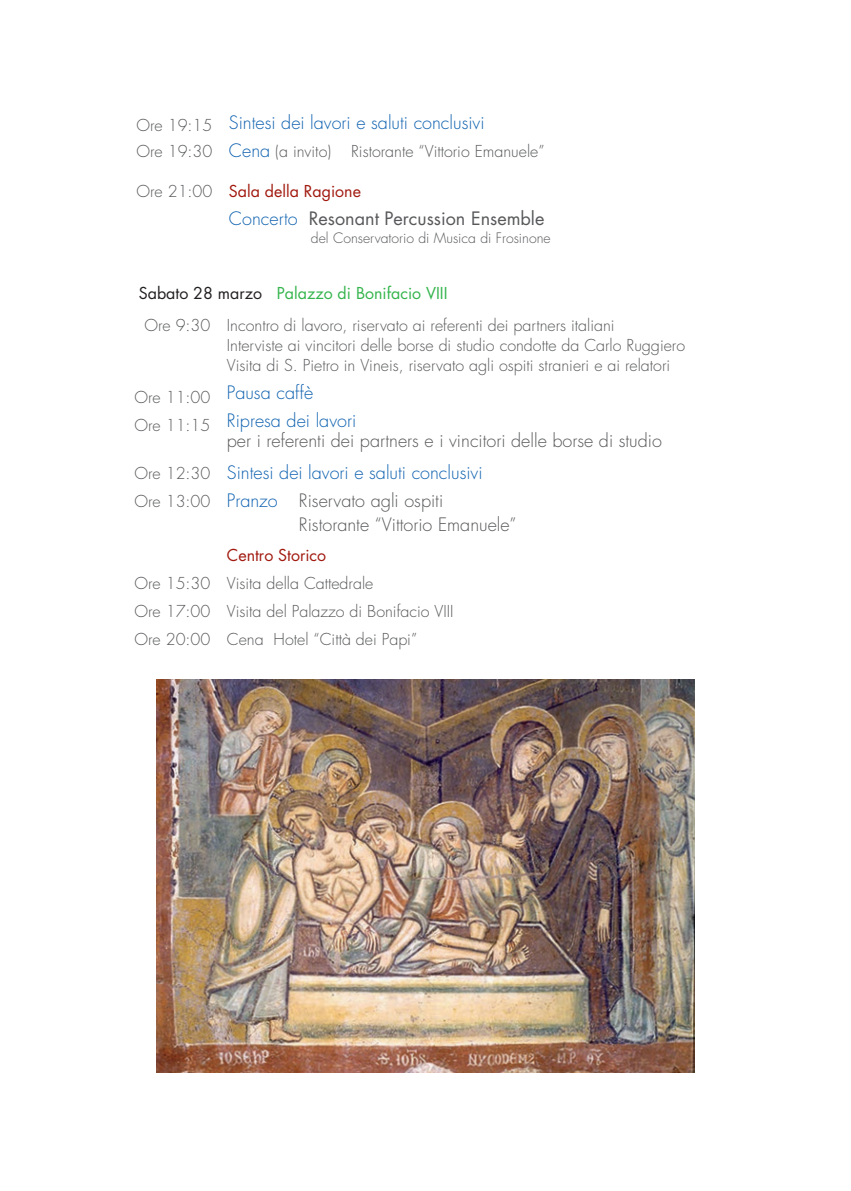
<style>
.page{position:relative;width:851px;height:1191px;background:#fff}
.page>*{position:absolute;margin:0;border:0;box-sizing:border-box;transform-origin:0 0}
.t1{font:300 18px/28px "Futura Std";color:#0f62b0}
.t2{font:300 18px "Futura Std";color:#57585a}
.t3{font:18px "Futura Std";color:#57585a}
.t4{font:300 16px/28px "Futura Std";color:#57585a}
.t5{font:16px "Futura Std";color:#a1190f}
.t6{font:300 14px "Futura Std";color:#57585a}
.s1{font-size:18px;color:#0f62b0}
.s2{font-weight:300;color:#0f62b0}
.s3{font-weight:400;color:#231f20}
.s4{font-weight:400;color:#34b44c}
.s5{color:#57585a}
</style>
<div class="page">
<img style="left:156px;top:679px;width:538px;height:393px">
<p class="t4" style="left:136px;top:113px;width:77px;line-height:26px">Ore 19:15<br>Ore 19:30</p>
<p class="t4" style="left:136px;top:178px;width:77px">Ore 21:00</p>
<p class="t1" style="left:229px;top:109px;width:257px">Sintesi dei lavori e saluti conclusivi</p>
<p class="t4" style="left:229px;top:138px;width:317px"><span class="s1">Cena</span> (a invito) Ristorante “Vittorio Emanuele”</p>
<p class="t5" style="left:229px;top:182px;width:134px">Sala della Ragione</p>
<p class="t3" style="left:229px;top:208px;width:317px"><span class="s2">Concerto</span> Resonant Percussion Ensemble</p>
<p class="t6" style="left:311px;top:231px;width:241px">del Conservatorio di Musica di Frosinone</p>
<p class="t4" style="left:227px;top:279px;width:389px;line-height:31.8px;text-indent:-88px"><span class="s3">Sabato 28 marzo</span> <span class="s4">Palazzo di Bonifacio VIII<br></span>Incontro di lavoro, riservato ai referenti dei partners italiani</p>
<p class="t4" style="left:227px;top:337px;width:459px;line-height:20px">Interviste ai vincitori delle borse di studio condotte da Carlo Ruggiero<br>Visita di S. Pietro in Vineis, riservato agli ospiti stranieri e ai relatori</p>
<p class="t1" style="left:227px;top:380px;width:131px">Pausa caffè<br>Ripresa dei lavori</p>
<p class="t2" style="left:227px;top:432px;width:436px">per i referenti dei partners e i vincitori delle borse di studio</p>
<p class="t1" style="left:227px;top:460px;width:257px">Sintesi dei lavori e saluti conclusivi<br>Pranzo <span class="s5">Riservato agli ospiti</span></p>
<p class="t2" style="left:299px;top:516px;width:219px">Ristorante “Vittorio Emanuele”</p>
<p class="t5" style="left:227px;top:546px;width:101px">Centro Storico</p>
<p class="t4" style="left:227px;top:571px;width:228px">Visita della Cattedrale<br>Visita del Palazzo di Bonifacio VIII<br>Cena Hotel “Città dei Papi”</p>
<p class="t4" style="left:144px;top:313px;width:67px">Ore 9:30</p>
<p class="t4" style="left:134px;top:385px;width:77px">Ore 11:00<br>Ore 11:15</p>
<p class="t4" style="left:134px;top:461px;width:77px">Ore 12:30<br>Ore 13:00</p>
<p class="t4" style="left:134px;top:571px;width:77px;text-align:justify">Ore 15:30<br>Ore 17:00<br>Ore 20:00</p>
</div>
